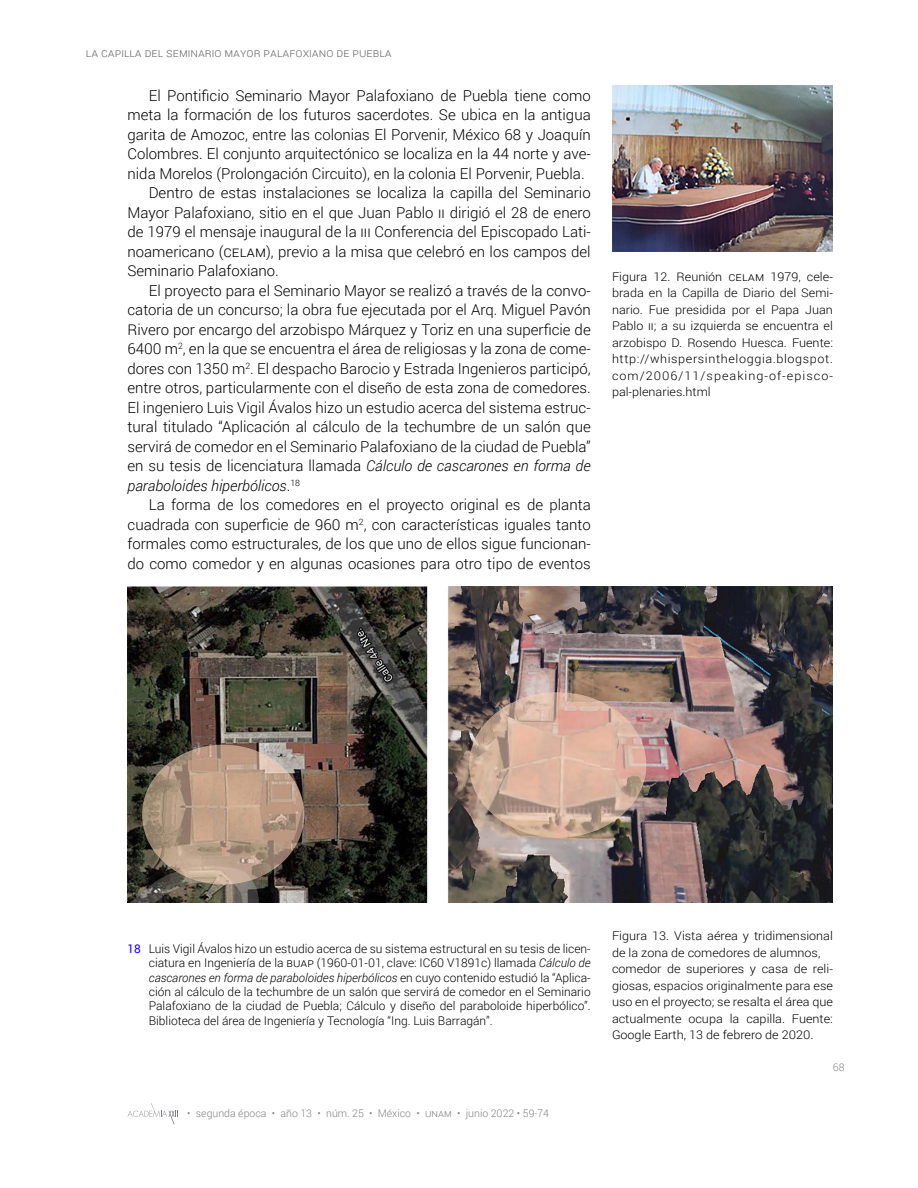
<style>
.page{position:relative;width:918px;height:1188px;background:#fff}
.page>*{position:absolute;margin:0;border:0;box-sizing:border-box;transform-origin:0 0}
.t1{font:300 15px "Roboto";color:#000}
.t2{font:italic 300 15px "Roboto";color:#000}
.t3{font:300 12px/16.5px "Roboto";color:#000;text-align:justify;scale:1.05 1}
.t4{font:300 12px/14.4px "Roboto";color:#000;text-align:justify}
.t5{font:300 12px "Roboto";color:#6d6e71}
.t6{font:300 10.5px "Roboto";color:#808285}
.s1{font-style:italic}
.s2{font-style:normal}
.s3{font-weight:400;color:#1f00ff}
</style>
<div class="page">
<svg style="left:128px;top:1103px;width:50px;height:21px"></svg>
<img style="left:612px;top:85px;width:221px;height:166px">
<img style="left:128px;top:587px;width:705px;height:316px">
<p class="t5" style="left:86px;top:45px;width:307px">La capilla del Seminario Mayor Palafoxiano de Puebla</p>
<p class="t1" style="left:149px;top:85px;width:443px">El Pontificio Seminario Mayor Palafoxiano de Puebla tiene como</p>
<p class="t1" style="left:128px;top:105px;width:465px">meta la formación de los futuros sacerdotes. Se ubica en la antigua</p>
<p class="t1" style="left:128px;top:124px;width:465px">garita de Amozoc, entre las colonias El Porvenir, México 68 y Joaquín</p>
<p class="t1" style="left:128px;top:144px;width:465px">Colombres. El conjunto arquitectónico se localiza en la 44 norte y ave-</p>
<p class="t1" style="left:128px;top:163px;width:459px">nida Morelos (Prolongación Circuito), en la colonia El Porvenir, Puebla.</p>
<p class="t1" style="left:149px;top:183px;width:443px">Dentro de estas instalaciones se localiza la capilla del Seminario</p>
<p class="t1" style="left:128px;top:202px;width:465px">Mayor Palafoxiano, sitio en el que Juan Pablo ii dirigió el 28 de enero</p>
<p class="t1" style="left:128px;top:222px;width:465px">de 1979 el mensaje inaugural de la iii Conferencia del Episcopado Lati-</p>
<p class="t1" style="left:128px;top:241px;width:465px">noamericano (celam), previo a la misa que celebró en los campos del</p>
<p class="t1" style="left:128px;top:261px;width:153px">Seminario Palafoxiano.</p>
<p class="t1" style="left:149px;top:280px;width:443px">El proyecto para el Seminario Mayor se realizó a través de la convo-</p>
<p class="t1" style="left:128px;top:300px;width:465px">catoria de un concurso; la obra fue ejecutada por el Arq. Miguel Pavón</p>
<p class="t1" style="left:128px;top:319px;width:465px">Rivero por encargo del arzobispo Márquez y Toriz en una superficie de</p>
<p class="t1" style="left:128px;top:339px;width:465px">6400 m<sup>2</sup>, en la que se encuentra el área de religiosas y la zona de come-</p>
<p class="t1" style="left:128px;top:358px;width:465px">dores con 1350 m<sup>2</sup>. El despacho Barocio y Estrada Ingenieros participó,</p>
<p class="t1" style="left:128px;top:378px;width:465px">entre otros, particularmente con el diseño de esta zona de comedores.</p>
<p class="t1" style="left:128px;top:397px;width:465px">El ingeniero Luis Vigil Ávalos hizo un estudio acerca del sistema estruc-</p>
<p class="t1" style="left:128px;top:417px;width:465px">tural titulado “Aplicación al cálculo de la techumbre de un salón que</p>
<p class="t1" style="left:128px;top:436px;width:465px">servirá de comedor en el Seminario Palafoxiano de la ciudad de Puebla”</p>
<p class="t1" style="left:128px;top:456px;width:465px">en su tesis de licenciatura llamada <span class="s1">Cálculo de cascarones en forma de</span></p>
<p class="t2" style="left:128px;top:475px;width:174px">paraboloides hiperbólicos<span class="s2">.</span><sup>18</sup></p>
<p class="t1" style="left:149px;top:495px;width:443px">La forma de los comedores en el proyecto original es de planta</p>
<p class="t1" style="left:128px;top:514px;width:465px">cuadrada con superficie de 960 m<sup>2</sup>, con características iguales tanto</p>
<p class="t1" style="left:128px;top:534px;width:465px">formales como estructurales, de los que uno de ellos sigue funcionan-</p>
<p class="t1" style="left:128px;top:553px;width:465px">do como comedor y en algunas ocasiones para otro tipo de eventos</p>
<p class="t3" style="left:612px;top:268px;width:212px">Figura 12. Reunión celam 1979, cele&shy;brada en la Capilla de Diario del Semi&shy;nario. Fue presidida por el Papa Juan Pablo ii; a su izquierda se encuentra el arzobispo D. Rosendo Huesca. Fuente: http://whispersintheloggia.blogspot. com/2006/11/speaking-of-episco&shy;pal-plenaries.html</p>
<p class="t4" style="left:149px;top:941px;width:443px;text-indent:-21px"><span class="s3">18</span> Luis Vigil Ávalos hizo un estudio acerca de su sistema estructural en su tesis de licen&shy;ciatura en Ingeniería de la buap (1960-01-01, clave: IC60 V1891c) llamada <span class="s1">Cálculo de cascarones en forma de paraboloides hiperbólicos</span> en cuyo contenido estudió la “Aplica&shy;ción al cálculo de la techumbre de un salón que servirá de comedor en el Seminario Palafoxiano de la ciudad de Puebla; Cálculo y diseño del paraboloide hiperbólico”.<br>Biblioteca del área de Ingeniería y Tecnología “Ing. Luis Barragán”.</p>
<p class="t6" style="left:187px;top:1106px;width:363px">• segunda época • año 13 • núm. 25 • México • unam • junio 2022 • 59-74</p>
<p class="t3" style="left:612px;top:927px;width:212px;text-align:left">Figura 13. Vista aérea y tridimensional de la zona de comedores de alumnos, comedor de superiores y casa de reli&shy;giosas, espacios originalmente para ese uso en el proyecto; se resalta el área que actualmente ocupa la capilla. Fuente:<br>Google Earth, 13 de febrero de 2020.</p>
<p class="t6" style="left:833px;top:1060px;width:13px">68</p>
</div>
